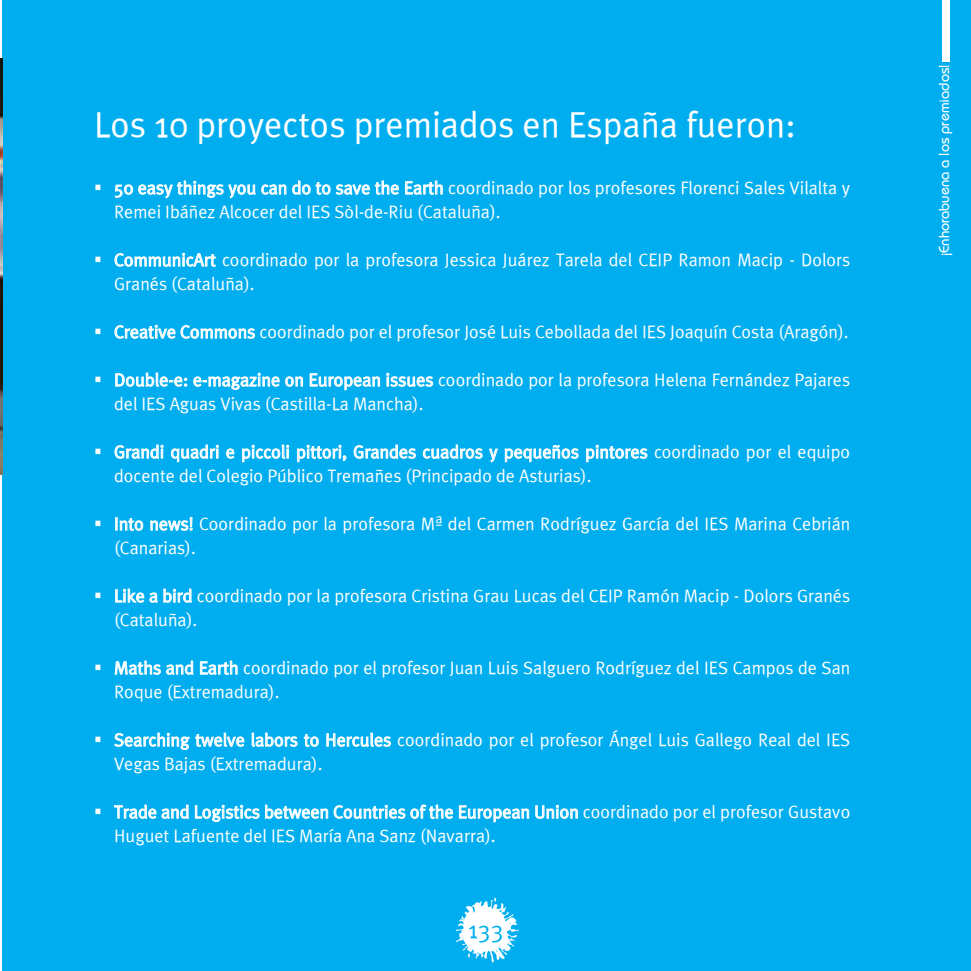
<style>
.page{position:relative;width:971px;height:971px;background:#fff}
.page>*{position:absolute;margin:0;border:0;box-sizing:border-box;transform-origin:0 0}
.t1{font:36px "Meta Plus Normal Roman";color:#fff}
.t2{font:24px "Meta Plus Normal Roman";color:#00aeef}
.t3{font:18px/24px "Meta Plus Normal Roman";color:#fff}
.t4{font:500 14.6px "Bauhaus Std";color:#fff}
</style>
<div class="page">
<div style="left:2px;top:0;width:969px;height:971px;background:#00aeef"></div>
<svg style="left:456px;top:897px;width:63px;height:65px"></svg>
<div style="left:942px;top:0;width:8px;height:61px;background:#fff"></div>
<svg style="left:292px;top:180px;width:107px;height:15px"></svg>
<svg style="left:405px;top:180px;width:38px;height:15px"></svg>
<svg style="left:310px;top:373px;width:70px;height:17px"></svg>
<svg style="left:386px;top:372px;width:47px;height:15px"></svg>
<svg style="left:171px;top:444px;width:48px;height:18px"></svg>
<svg style="left:226px;top:448px;width:8px;height:11px"></svg>
<svg style="left:242px;top:444px;width:47px;height:18px"></svg>
<svg style="left:297px;top:444px;width:50px;height:18px"></svg>
<svg style="left:354px;top:444px;width:62px;height:15px"></svg>
<svg style="left:423px;top:444px;width:60px;height:15px"></svg>
<svg style="left:489px;top:448px;width:9px;height:15px"></svg>
<svg style="left:504px;top:444px;width:75px;height:18px"></svg>
<svg style="left:586px;top:444px;width:62px;height:18px"></svg>
<svg style="left:200px;top:660px;width:38px;height:15px"></svg>
<svg style="left:251px;top:732px;width:47px;height:15px"></svg>
<svg style="left:304px;top:734px;width:15px;height:13px"></svg>
<svg style="left:326px;top:732px;width:65px;height:15px"></svg>
<svg style="left:195px;top:804px;width:133px;height:18px"></svg>
<svg style="left:334px;top:804px;width:119px;height:15px"></svg>
<svg style="left:459px;top:805px;width:70px;height:17px"></svg>
<svg style="left:535px;top:804px;width:43px;height:15px"></svg>
<img style="left:0;top:59px;width:2px;height:416px">
<svg style="left:114px;top:180px;width:172px;height:19px"></svg>
<svg style="left:114px;top:252px;width:102px;height:15px"></svg>
<svg style="left:114px;top:324px;width:141px;height:15px"></svg>
<svg style="left:115px;top:372px;width:188px;height:18px"></svg>
<svg style="left:114px;top:444px;width:50px;height:15px"></svg>
<svg style="left:115px;top:517px;width:78px;height:14px"></svg>
<svg style="left:115px;top:588px;width:77px;height:15px"></svg>
<svg style="left:114px;top:660px;width:80px;height:15px"></svg>
<svg style="left:114px;top:732px;width:130px;height:18px"></svg>
<svg style="left:114px;top:804px;width:75px;height:15px"></svg>
<h1 class="t1" style="left:94px;top:104px;width:703px">Los 10 proyectos premiados en España fueron:</h1>
<p class="t3" style="left:114px;top:176px;width:738px">50 easy things you can do to save the Earth coordinado por los profesores Florenci Sales Vilalta y<br>Remei Ibáñez Alcocer del IES Sòl-de-Riu (Cataluña).</p>
<p class="t3" style="left:114px;top:248px;width:738px">CommunicArt coordinado por la profesora Jessica Juárez Tarela del CEIP Ramon Macip - Dolors<br>Granés (Cataluña).</p>
<p class="t3" style="left:114px;top:320px;width:736px">Creative Commons coordinado por el profesor José Luis Cebollada del IES Joaquín Costa (Aragón).</p>
<p class="t3" style="left:114px;top:368px;width:738px">Double-e: e-magazine on European issues coordinado por la profesora Helena Fernández Pajares del IES Aguas Vivas (Castilla-La Mancha).</p>
<p class="t3" style="left:114px;top:440px;width:738px">Grandi quadri e piccoli pittori, Grandes cuadros y pequeños pintores coordinado por el equipo docente del Colegio Público Tremañes (Principado de Asturias).</p>
<p class="t3" style="left:114px;top:512px;width:738px">Into news! Coordinado por la profesora Mª del Carmen Rodríguez García del IES Marina Cebrián (Canarias).</p>
<p class="t3" style="left:114px;top:584px;width:738px">Like a bird coordinado por la profesora Cristina Grau Lucas del CEIP Ramón Macip - Dolors Granés (Cataluña).</p>
<p class="t3" style="left:114px;top:656px;width:738px">Maths and Earth coordinado por el profesor Juan Luis Salguero Rodríguez del IES Campos de San<br>Roque (Extremadura).</p>
<p class="t3" style="left:114px;top:728px;width:738px">Searching twelve labors to Hercules coordinado por el profesor Ángel Luis Gallego Real del IES<br>Vegas Bajas (Extremadura).</p>
<p class="t3" style="left:114px;top:800px;width:738px">Trade and Logistics between Countries of the European Union coordinado por el profesor Gustavo<br>Huguet Lafuente del IES María Ana Sanz (Navarra).</p>
<h2 class="t2" style="left:468px;top:915px;width:37px">133</h2>
<p class="t4" style="left:938px;top:256px;width:193px;rotate:-90deg">¡Enhorabuena a los premiados!</p>
</div>
